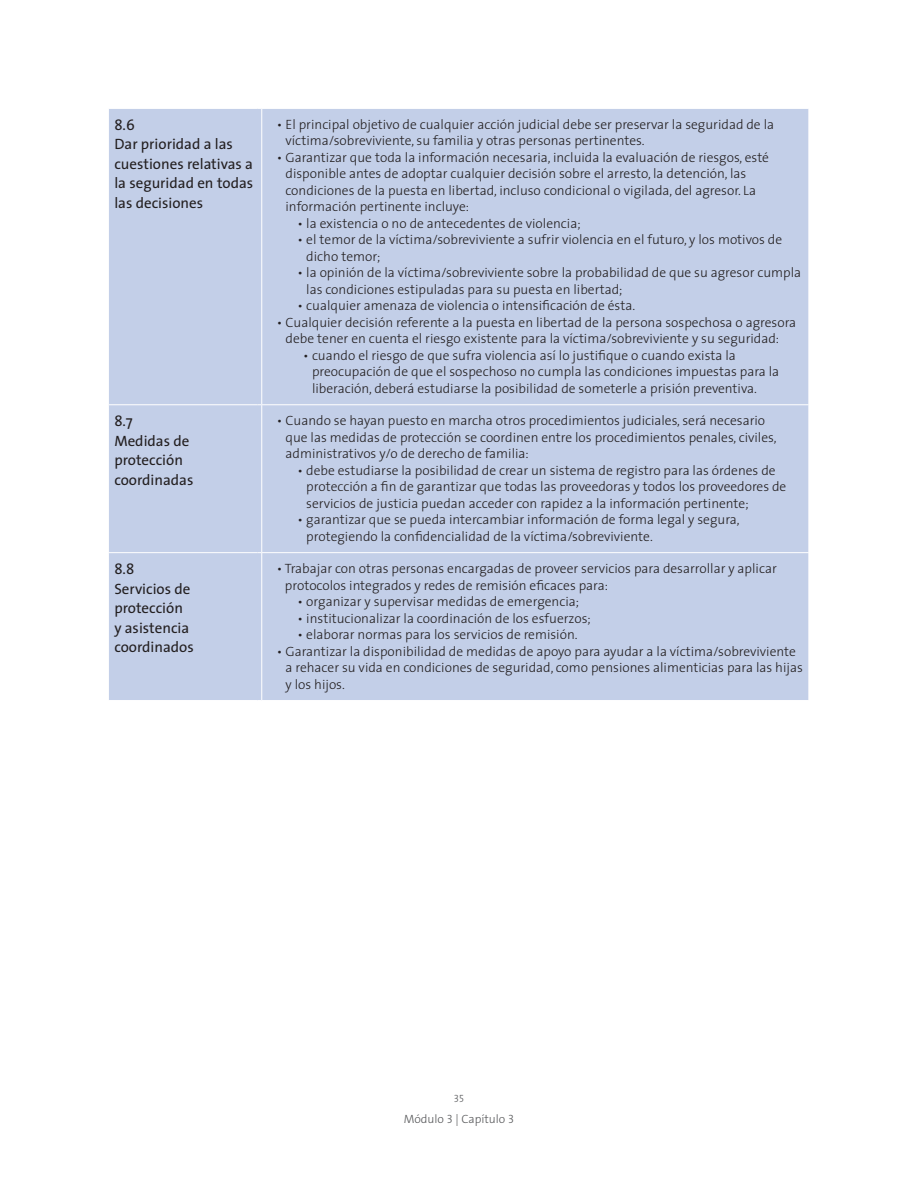
<style>
.page{position:relative;width:918px;height:1188px;background:#fff}
.page>*{position:absolute;margin:0;border:0;box-sizing:border-box;transform-origin:0 0}
.t1{font:15px/19.5px "The Sans";color:#231f20}
.t2{font:300 13.5px/16.5px "The Sans";color:#231f20}
.t3{font:300 12px "The Sans";color:#57585a}
.t4{font:10.5px "The Sans Light Caps";color:#57585a}
.s1{font-family:"The Sans Light Caps";font-weight:400}
</style>
<div class="page">
<div style="left:109px;top:109px;width:699px;height:591px;background:#c3cfe8"></div>
<hr style="left:261px;top:109px;width:1px;height:295px;background:#fff">
<hr style="left:108px;top:404px;width:149px;height:1px;background:#fff">
<hr style="left:262px;top:404px;width:547px;height:1px;background:#fff">
<hr style="left:261px;top:405px;width:1px;height:147px;background:#fff">
<hr style="left:108px;top:552px;width:149px;height:1px;background:#fff">
<hr style="left:262px;top:552px;width:547px;height:1px;background:#fff">
<hr style="left:261px;top:553px;width:1px;height:147px;background:#fff">
<p class="t1" style="left:114px;top:115px;width:140px">8.6<br>Dar prioridad a las cuestiones relativas a la seguridad en todas las decisiones</p>
<p class="t2" style="left:286px;top:116px;width:490px;text-indent:-9px">• El principal objetivo de cualquier acción judicial debe ser preservar la seguridad de la víctima/sobreviviente, su familia y otras personas pertinentes.</p>
<p class="t2" style="left:286px;top:149px;width:485px;text-indent:-9px">• Garantizar que toda la información necesaria, incluida la evaluación de riesgos, esté disponible antes de adoptar cualquier decisión sobre el arresto, la detención, las condiciones de la puesta en libertad, incluso condicional o vigilada, del agresor. La información pertinente incluye:</p>
<p class="t2" style="left:298px;top:215px;width:285px">• la existencia o no de antecedentes de violencia;</p>
<p class="t2" style="left:306px;top:231px;width:477px;text-indent:-9px">• el temor de la víctima/sobreviviente a sufrir violencia en el futuro, y los motivos de dicho temor;</p>
<p class="t2" style="left:306px;top:264px;width:496px;text-indent:-9px">• la opinión de la víctima/sobreviviente sobre la probabilidad de que su agresor cumpla las condiciones estipuladas para su puesta en libertad;</p>
<p class="t2" style="left:298px;top:297px;width:339px">• cualquier amenaza de violencia o intensificación de ésta.</p>
<p class="t2" style="left:286px;top:314px;width:512px;text-indent:-9px">• Cualquier decisión referente a la puesta en libertad de la persona sospechosa o agresora debe tener en cuenta el riesgo existente para la víctima/sobreviviente y su seguridad:</p>
<p class="t2" style="left:312px;top:347px;width:469px;text-indent:-9px">• cuando el riesgo de que sufra violencia así lo justifique o cuando exista la preocupación de que el sospechoso no cumpla las condiciones impuestas para la liberación, deberá estudiarse la posibilidad de someterle a prisión preventiva.</p>
<p class="t1" style="left:114px;top:411px;width:81px">8.7<br>Medidas de protección coordinadas</p>
<p class="t2" style="left:286px;top:412px;width:493px;text-indent:-9px">• Cuando se hayan puesto en marcha otros procedimientos judiciales, será necesario que las medidas de protección se coordinen entre los procedimientos penales, civiles, administrativos y/o de derecho de familia:</p>
<p class="t2" style="left:306px;top:461px;width:482px;text-indent:-9px">• debe estudiarse la posibilidad de crear un sistema de registro para las órdenes de protección a fin de garantizar que todas las proveedoras y todos los proveedores de servicios de justicia puedan acceder con rapidez a la información pertinente;</p>
<p class="t2" style="left:306px;top:511px;width:435px;text-indent:-9px">• garantizar que se pueda intercambiar información de forma legal y segura, protegiendo la confidencialidad de la víctima/sobreviviente.</p>
<p class="t1" style="left:114px;top:559px;width:81px">8.8<br>Servicios de protección y asistencia coordinados</p>
<p class="t2" style="left:285px;top:560px;width:493px;text-indent:-8px">• Trabajar con otras personas encargadas de proveer servicios para desarrollar y aplicar protocolos integrados y redes de remisión eficaces para:</p>
<p class="t2" style="left:298px;top:593px;width:283px">• organizar y supervisar medidas de emergencia;</p>
<p class="t2" style="left:298px;top:609px;width:295px">• institucionalizar la coordinación de los esfuerzos;</p>
<p class="t2" style="left:298px;top:626px;width:282px">• elaborar normas para los servicios de remisión.</p>
<p class="t2" style="left:286px;top:642px;width:519px;text-indent:-9px">• Garantizar la disponibilidad de medidas de apoyo para ayudar a la víctima/sobreviviente a rehacer su vida en condiciones de seguridad, como pensiones alimenticias para las hijas y los hijos.</p>
<p class="t4" style="left:454px;top:1090px;width:12px">35</p>
<p class="t3" style="left:404px;top:1109px;width:112px">Módulo <span class="s1">3</span> | Capítulo <span class="s1">3</span></p>
</div>
